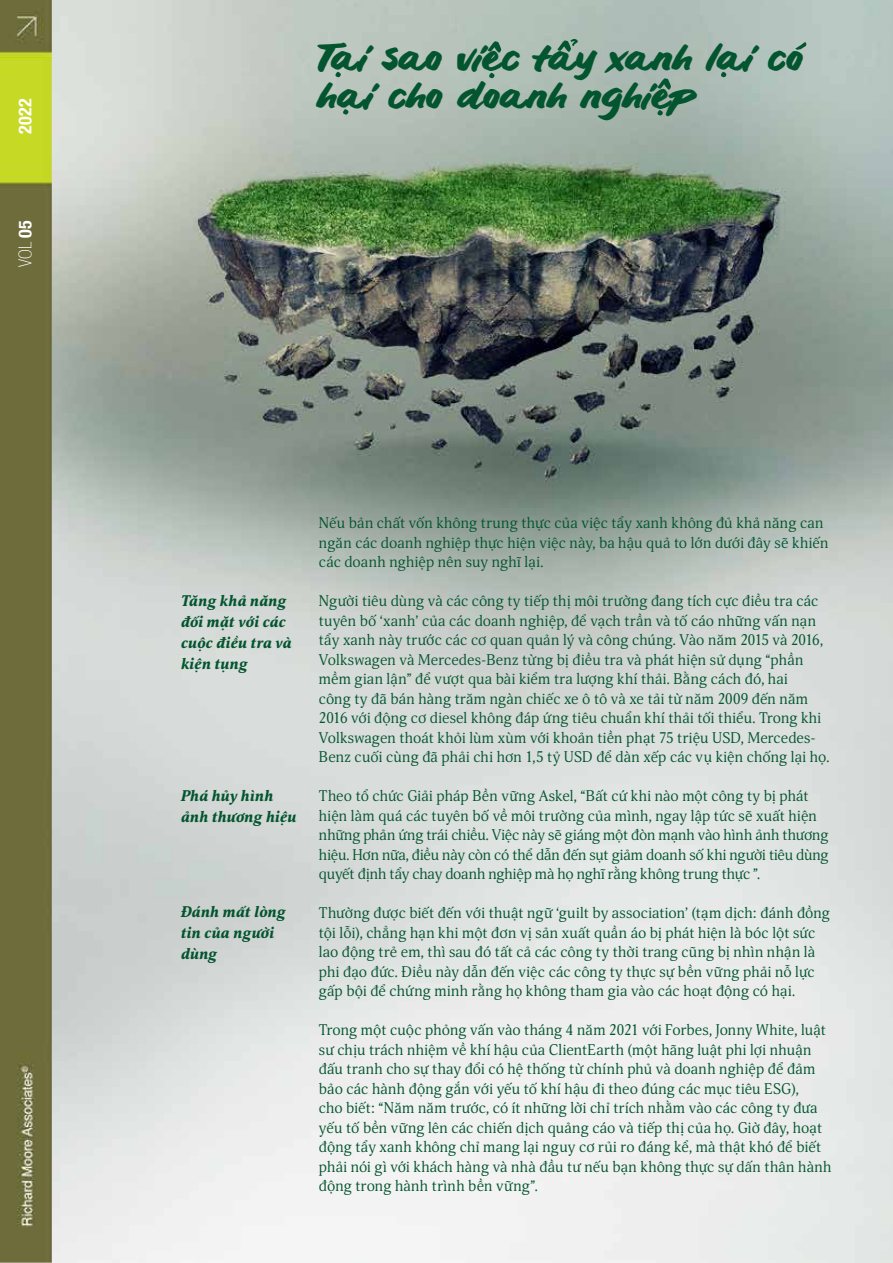
<style>
.page{position:relative;width:893px;height:1263px;background:#fff}
.page>*{position:absolute;margin:0;border:0;box-sizing:border-box;transform-origin:0 0}
.t1{font:36px/37.5px "Blankit";letter-spacing:.005em;color:#03552f}
.t2{font:100 18px "Helvetica Neue Condensed VO";color:#fff}
.t3{font:700 18px "Helvetica Neue Condensed VO";color:#fff}
.t4{font:15px/19.5px "Orbi VO";letter-spacing:.005em;color:#03552f}
.t5{font:italic 900 15px/21px "Orbi VO";letter-spacing:.01em;color:#03552f}
.s1{font-weight:700}
</style>
<div class="page">
<img style="left:0;top:0;width:893px;height:1263px">
<svg style="left:657px;top:110px;width:6px;height:6px"></svg>
<svg style="left:343px;top:109px;width:5px;height:6px"></svg>
<svg style="left:720px;top:72px;width:6px;height:6px"></svg>
<svg style="left:489px;top:73px;width:5px;height:6px"></svg>
<svg style="left:335px;top:72px;width:6px;height:6px"></svg>
<svg style="left:657px;top:78px;width:14px;height:13px"></svg>
<svg style="left:487px;top:41px;width:14px;height:13px"></svg>
<svg style="left:795px;top:41px;width:12px;height:9px"></svg>
<svg style="left:557px;top:39px;width:21px;height:14px"></svg>
<p class="t3" style="left:11px;top:134px;width:37px;rotate:-90deg">2022</p>
<p class="t2" style="left:12px;top:267px;width:48px;rotate:-90deg">VOL <span class="s1">05</span></p>
<h1 class="t1" style="left:319px;top:42px;width:487px">Tai sao viec tay xanh lai co hai cho doanh nghiep</h1>
<p class="t5" style="left:181px;top:589px;width:112px">Tăng khả năng đối mặt với các cuộc điều tra và kiện tụng</p>
<p class="t5" style="left:181px;top:785px;width:117px">Phá hủy hình ảnh thương hiệu</p>
<p class="t5" style="left:181px;top:901px;width:106px">Đánh mất lòng tin của người dùng</p>
<p class="t4" style="left:319px;top:513px;width:511px">Nếu bản chất vốn không trung thực của việc tẩy xanh không đủ khả năng can ngăn các doanh nghiệp thực hiện việc này, ba hậu quả to lớn dưới đây sẽ khiến các doanh nghiệp nên suy nghĩ lại.</p>
<p class="t4" style="left:319px;top:591px;width:512px">Người tiêu dùng và các công ty tiếp thị môi trường đang tích cực điều tra các tuyên bố ‘xanh’ của các doanh nghiệp, để vạch trần và tố cáo những vấn nạn tẩy xanh này trước các cơ quan quản lý và công chúng. Vào năm 2015 và 2016, Volkswagen và Mercedes-Benz từng bị điều tra và phát hiện sử dụng “phần mềm gian lận” để vượt qua bài kiểm tra lượng khí thải. Bằng cách đó, hai<br>công ty đã bán hàng trăm ngàn chiếc xe ô tô và xe tải từ năm 2009 đến năm 2016 với động cơ diesel không đáp ứng tiêu chuẩn khí thải tối thiểu. Trong khi Volkswagen thoát khỏi lùm xùm với khoản tiền phạt 75 triệu USD, Mercedes-Benz cuối cùng đã phải chi hơn 1,5 tỷ USD để dàn xếp các vụ kiện chống lại họ.</p>
<p class="t4" style="left:319px;top:786px;width:511px">Theo tổ chức Giải pháp Bền vững Askel, “Bất cứ khi nào một công ty bị phát hiện làm quá các tuyên bố về môi trường của mình, ngay lập tức sẽ xuất hiện những phản ứng trái chiều. Việc này sẽ giáng một đòn mạnh vào hình ảnh thương hiệu. Hơn nữa, điều này còn có thể dẫn đến sụt giảm doanh số khi người tiêu dùng quyết định tẩy chay doanh nghiệp mà họ nghĩ rằng không trung thực ”.</p>
<p class="t4" style="left:319px;top:903px;width:513px">Thường được biết đến với thuật ngữ ‘guilt by association’ (tạm dịch: đánh đồng tội lỗi), chẳng hạn khi một đơn vị sản xuất quần áo bị phát hiện là bóc lột sức lao động trẻ em, thì sau đó tất cả các công ty thời trang cũng bị nhìn nhận là phi đạo đức. Điều này dẫn đến việc các công ty thực sự bền vững phải nỗ lực gấp bội để chứng minh rằng họ không tham gia vào các hoạt động có hại.</p>
<p class="t4" style="left:319px;top:1020px;width:514px">Trong một cuộc phỏng vấn vào tháng 4 năm 2021 với Forbes, Jonny White, luật sư chịu trách nhiệm về khí hậu của ClientEarth (một hãng luật phi lợi nhuận đấu tranh cho sự thay đổi có hệ thống từ chính phủ và doanh nghiệp để đảm bảo các hành động gắn với yếu tố khí hậu đi theo đúng các mục tiêu ESG),<br>cho biết: “Năm năm trước, có ít những lời chỉ trích nhằm vào các công ty đưa yếu tố bền vững lên các chiến dịch quảng cáo và tiếp thị của họ. Giờ đây, hoạt động tẩy xanh không chỉ mang lại nguy cơ rủi ro đáng kể, mà thật khó để biết phải nói gì với khách hàng và nhà đầu tư nếu bạn không thực sự dấn thân hành động trong hành trình bền vững”.</p>
</div>
